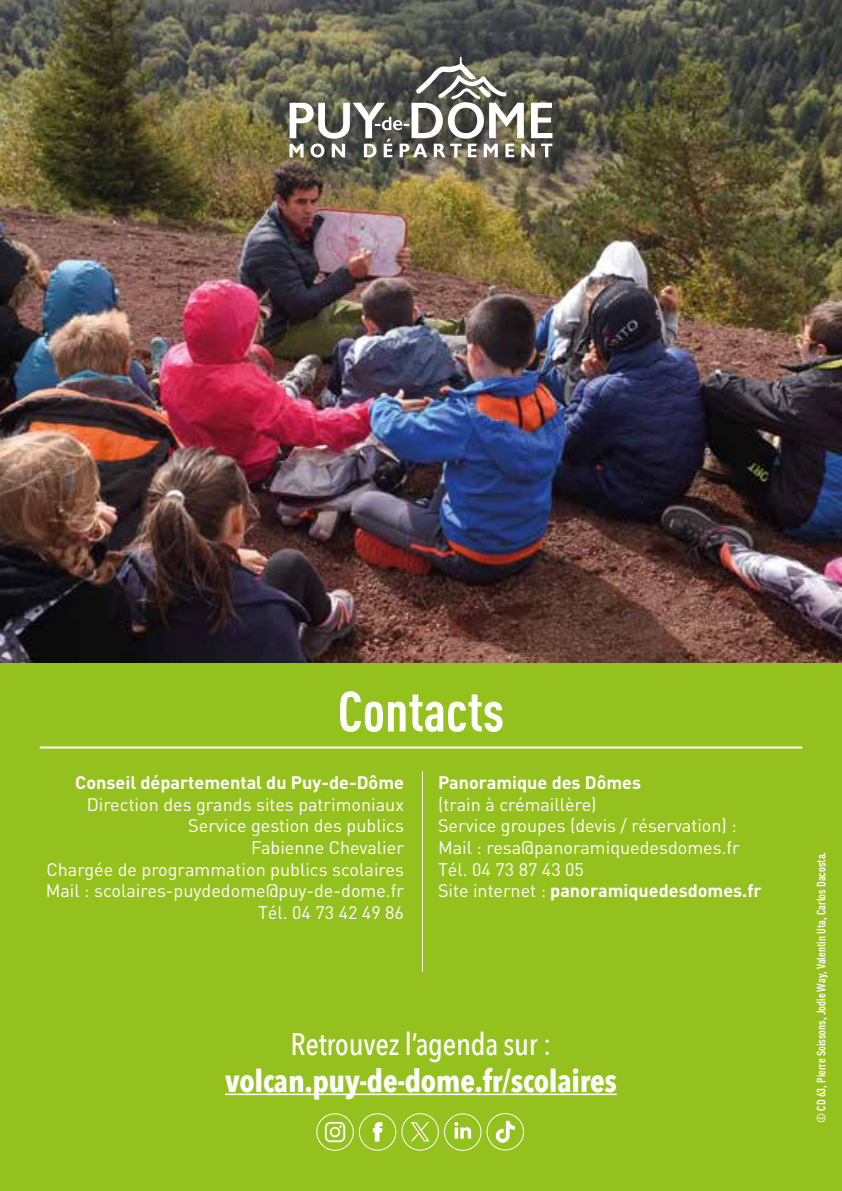
<style>
.page{position:relative;width:842px;height:1191px;background:#fff}
.page>*{position:absolute;margin:0;border:0;box-sizing:border-box;transform-origin:0 0}
.t1{font:700 56px "DIN Cond";color:#fff}
.t2{font:700 31px "Avenir Next Condensed";letter-spacing:-.01em;color:#fff}
.t3{font:500 31px "Avenir Next Condensed";letter-spacing:-.01em;color:#fff}
.t4{font:18px/21.6px "DIN";color:#fff;text-align:right}
.t5{font:700 18px "DIN";color:#fff}
.t6{font:700 12px "DIN Cond";color:#fff}
.s1{font-weight:700}
</style>
<div class="page">
<img style="left:0;top:0;width:842px;height:663px">
<svg style="left:289px;top:57px;width:263px;height:100px"></svg>
<div style="left:0;top:663px;width:842px;height:528px;background:#95c11f"></div>
<hr style="left:40px;top:746px;width:762px;height:2px;background:#fff">
<hr style="left:422px;top:771px;width:1px;height:200px;background:#fff">
<svg style="left:372px;top:1113px;width:11px;height:38px"></svg>
<div style="left:359px;top:1113px;width:37px;height:37px;border:1px solid #fff;border-radius:50%"></div>
<svg style="left:454px;top:1121px;width:17px;height:17px"></svg>
<div style="left:444px;top:1113px;width:37px;height:37px;border:1px solid #fff;border-radius:50%"></div>
<svg style="left:495px;top:1120px;width:20px;height:22px"></svg>
<div style="left:487px;top:1113px;width:37px;height:37px;border:1px solid #fff;border-radius:50%"></div>
<div style="left:316px;top:1113px;width:38px;height:37px;border:1px solid #fff;border-radius:50%"></div>
<svg style="left:325px;top:1121px;width:20px;height:21px"></svg>
<div style="left:401px;top:1113px;width:38px;height:37px;border:1px solid #fff;border-radius:50%"></div>
<svg style="left:411px;top:1122px;width:19px;height:19px"></svg>
<hr style="left:225px;top:1093px;width:392px;height:2px;background:#fff">
<h1 class="t1" style="left:338px;top:677px;width:168px">Contacts</h1>
<p class="t5" style="left:75px;top:771px;width:330px">Conseil départemental du Puy-de-Dôme</p>
<p class="t4" style="left:46px;top:793px;width:360px">Direction des grands sites patrimoniaux<br>Service gestion des publics<br>Fabienne Chevalier<br>Chargée de programmation publics scolaires<br>Mail : scolaires-puydedome@puy-de-dome.fr<br>Tél. 04 73 42 49 86</p>
<p class="t5" style="left:438px;top:771px;width:205px">Panoramique des Dômes</p>
<p class="t4" style="left:438px;top:793px;width:325px;text-align:left">(train à crémaillère)<br>Service groupes (devis / réservation) :<br>Mail : resa@panoramiquedesdomes.fr<br>Tél. 04 73 87 43 05<br>Site internet : <span class="s1">panoramiquedesdomes.fr</span></p>
<h2 class="t3" style="left:291px;top:1025px;width:262px">Retrouvez l’agenda sur :</h2>
<h2 class="t2" style="left:225px;top:1062px;width:393px">volcan.puy-de-dome.fr/scolaires</h2>
<p class="t6" style="left:814px;top:1123px;width:273px;rotate:-90deg">© CD 63, Pierre Soissons, Jodie Way, Valentin Uta, Carlos Dacosta.</p>
</div>
